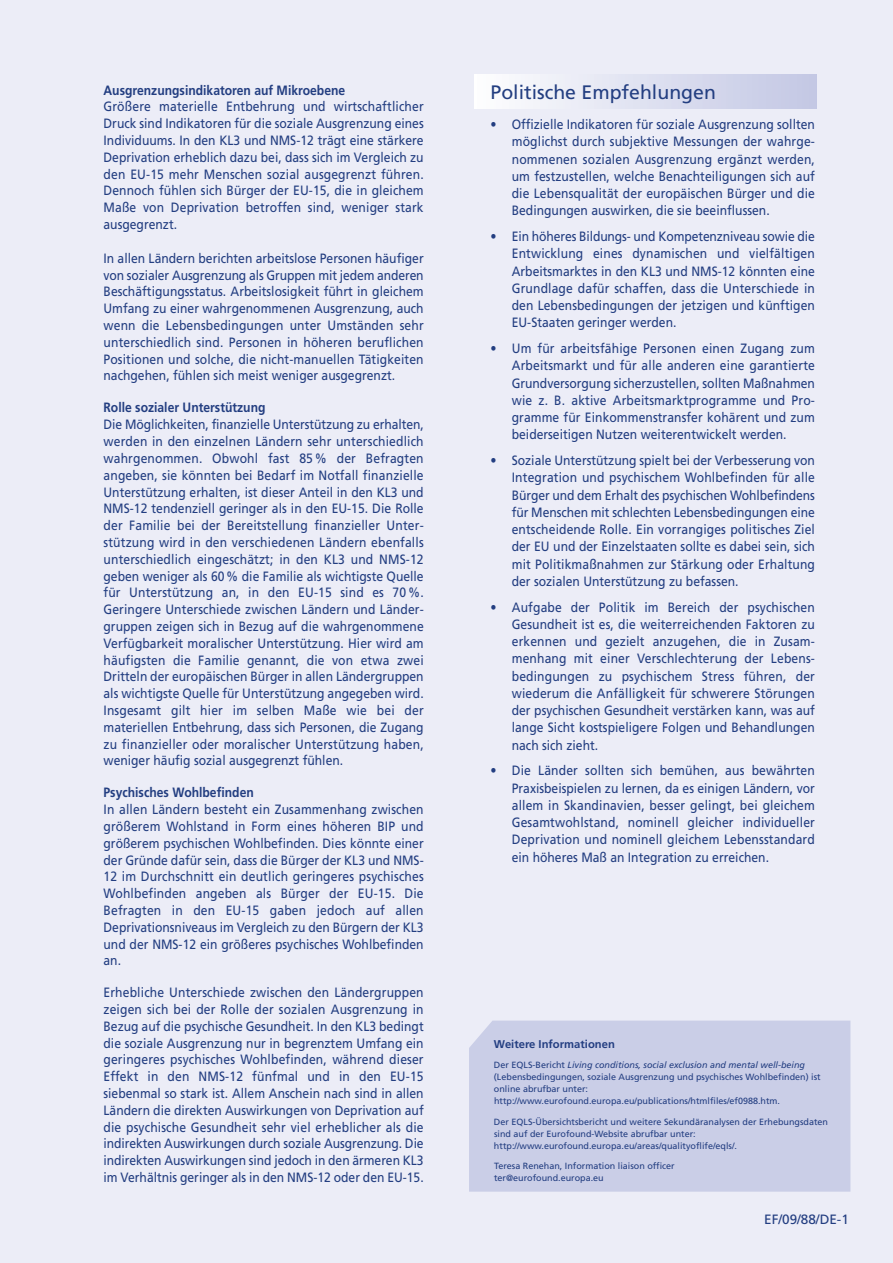
<style>
.page{position:relative;width:893px;height:1263px;background:#ecedf7}
.page>*{position:absolute;margin:0;border:0;box-sizing:border-box;transform-origin:0 0}
.t1{font:19.5px "Frutiger LT Com";color:#233e81}
.t2{font:13.5px/16.8px "Frutiger LT Com";color:#233e81;text-align:justify;scale:.9 1}
.t3{font:700 13.5px "Frutiger LT Com";color:#233e81;scale:.9 1}
.t4{font:13.5px "Frutiger LT Com";color:#233e81}
.t5{font:700 11.25px "Frutiger LT Com";color:#233e81}
.t6{font:9px/12px "Frutiger LT Com";color:#233e81}
.s1{font-style:italic}
</style>
<div class="page">
<div style="left:469px;top:1020px;width:381px;height:172px;background:#cacee7"></div>
<div style="left:474px;top:75px;width:342px;height:34px;background:linear-gradient(to right,#fdfefe,#c2c6e4)"></div>
<p class="t3" style="left:104px;top:82px;width:270px">Ausgrenzungsindikatoren auf Mikroebene</p>
<p class="t2" style="left:104px;top:98px;width:357px">Größere materielle Entbehrung und wirtschaftlicher Druck sind Indikatoren für die soziale Ausgrenzung eines Individuums. In den KL3 und NMS-12 trägt eine stärkere Deprivation erheblich dazu bei, dass sich im Vergleich zu den EU-15 mehr Menschen sozial ausgegrenzt führen.<br>Dennoch fühlen sich Bürger der EU-15, die in gleichem Maße von Deprivation betroffen sind, weniger stark ausgegrenzt.</p>
<p class="t2" style="left:104px;top:250px;width:357px">In allen Ländern berichten arbeitslose Personen häufiger von sozialer Ausgrenzung als Gruppen mit jedem anderen Beschäftigungsstatus. Arbeitslosigkeit führt in gleichem Umfang zu einer wahrgenommenen Ausgrenzung, auch wenn die Lebensbedingungen unter Umständen sehr unterschiedlich sind. Personen in höheren beruflichen Positionen und solche, die nicht-manuellen Tätigkeiten nachgehen, fühlen sich meist weniger ausgegrenzt.</p>
<p class="t3" style="left:104px;top:400px;width:182px">Rolle sozialer Unterstützung</p>
<p class="t2" style="left:104px;top:416px;width:357px">Die Möglichkeiten, finanzielle Unterstützung zu erhalten, werden in den einzelnen Ländern sehr unterschiedlich wahrgenommen. Obwohl fast 85% der Befragten angeben, sie könnten bei Bedarf im Notfall finanzielle Unterstützung erhalten, ist dieser Anteil in den KL3 und NMS-12 tendenziell geringer als in den EU-15. Die Rolle der Familie bei der Bereitstellung finanzieller Unter&shy;stützung wird in den verschiedenen Ländern ebenfalls unterschiedlich eingeschätzt; in den KL3 und NMS-12 geben weniger als 60% die Familie als wichtigste Quelle für Unterstützung an, in den EU-15 sind es 70%.<br>Geringere Unterschiede zwischen Ländern und Länder&shy;gruppen zeigen sich in Bezug auf die wahrgenommene Verfügbarkeit moralischer Unterstützung. Hier wird am häufigsten die Familie genannt, die von etwa zwei Dritteln der europäischen Bürger in allen Ländergruppen als wichtigste Quelle für Unterstützung angegeben wird.<br>Insgesamt gilt hier im selben Maße wie bei der materiellen Entbehrung, dass sich Personen, die Zugang zu finanzieller oder moralischer Unterstützung haben, weniger häufig sozial ausgegrenzt fühlen.</p>
<p class="t3" style="left:104px;top:785px;width:169px">Psychisches Wohlbefinden</p>
<p class="t2" style="left:104px;top:801px;width:357px">In allen Ländern besteht ein Zusammenhang zwischen größerem Wohlstand in Form eines höheren BIP und größerem psychischen Wohlbefinden. Dies könnte einer der Gründe dafür sein, dass die Bürger der KL3 und NMS-12 im Durchschnitt ein deutlich geringeres psychisches Wohlbefinden angeben als Bürger der EU-15. Die Befragten in den EU-15 gaben jedoch auf allen Deprivationsniveaus im Vergleich zu den Bürgern der KL3 und der NMS-12 ein größeres psychisches Wohlbefinden an.</p>
<p class="t2" style="left:104px;top:984px;width:357px">Erhebliche Unterschiede zwischen den Ländergruppen zeigen sich bei der Rolle der sozialen Ausgrenzung in Bezug auf die psychische Gesundheit. In den KL3 bedingt die soziale Ausgrenzung nur in begrenztem Umfang ein geringeres psychisches Wohlbefinden, während dieser Effekt in den NMS-12 fünfmal und in den EU-15 siebenmal so stark ist. Allem Anschein nach sind in allen Ländern die direkten Auswirkungen von Deprivation auf die psychische Gesundheit sehr viel erheblicher als die indirekten Auswirkungen durch soziale Ausgrenzung. Die indirekten Auswirkungen sind jedoch in den ärmeren KL3 im Verhältnis geringer als in den NMS-12 oder den EU-15.</p>
<h1 class="t1" style="left:490px;top:81px;width:227px">Politische Empfehlungen</h1>
<p class="t2" style="left:512px;top:116px;width:338px;line-height:17.2px;text-indent:-21px">• Offizielle Indikatoren für soziale Ausgrenzung sollten möglichst durch subjektive Messungen der wahrge&shy;nommenen sozialen Ausgrenzung ergänzt werden, um festzustellen, welche Benachteiligungen sich auf die Lebensqualität der europäischen Bürger und die Bedingungen auswirken, die sie beeinflussen.</p>
<p class="t2" style="left:512px;top:228px;width:338px;line-height:17.2px;text-indent:-21px">• Ein höheres Bildungs- und Kompetenzniveau sowie die Entwicklung eines dynamischen und vielfältigen Arbeitsmarktes in den KL3 und NMS-12 könnten eine Grundlage dafür schaffen, dass die Unterschiede in den Lebensbedingungen der jetzigen und künftigen EU-Staaten geringer werden.</p>
<p class="t2" style="left:512px;top:340px;width:338px;line-height:17.2px;text-indent:-21px">• Um für arbeitsfähige Personen einen Zugang zum Arbeitsmarkt und für alle anderen eine garantierte Grundversorgung sicherzustellen, sollten Maßnahmen wie z. B. aktive Arbeitsmarktprogramme und Pro&shy;gramme für Einkommenstransfer kohärent und zum beiderseitigen Nutzen weiterentwickelt werden.</p>
<p class="t2" style="left:512px;top:452px;width:338px;line-height:17.2px;text-indent:-21px">• Soziale Unterstützung spielt bei der Verbesserung von Integration und psychischem Wohlbefinden für alle Bürger und dem Erhalt des psychischen Wohlbefindens für Menschen mit schlechten Lebensbedingungen eine entscheidende Rolle. Ein vorrangiges politisches Ziel der EU und der Einzelstaaten sollte es dabei sein, sich mit Politikmaßnahmen zur Stärkung oder Erhaltung der sozialen Unterstützung zu befassen.</p>
<p class="t2" style="left:512px;top:598px;width:338px;line-height:17.2px;text-indent:-21px">• Aufgabe der Politik im Bereich der psychischen Gesundheit ist es, die weiterreichenden Faktoren zu erkennen und gezielt anzugehen, die in Zusam&shy;menhang mit einer Verschlechterung der Lebens&shy;bedingungen zu psychischem Stress führen, der wiederum die Anfälligkeit für schwerere Störungen der psychischen Gesundheit verstärken kann, was auf lange Sicht kostspieligere Folgen und Behandlungen nach sich zieht.</p>
<p class="t2" style="left:512px;top:762px;width:338px;line-height:17.2px;text-indent:-21px">• Die Länder sollten sich bemühen, aus bewährten Praxisbeispielen zu lernen, da es einigen Ländern, vor allem in Skandinavien, besser gelingt, bei gleichem Gesamtwohlstand, nominell gleicher individueller Deprivation und nominell gleichem Lebensstandard ein höheres Maß an Integration zu erreichen.</p>
<p class="t5" style="left:494px;top:1037px;width:122px">Weitere Informationen</p>
<p class="t6" style="left:494px;top:1059px;width:328px">Der EQLS-Bericht <span class="s1">Living conditions, social exclusion and mental well-being </span>(Lebensbedingungen, soziale Ausgrenzung und psychisches Wohlbefinden) ist online abrufbar unter: http://www.eurofound.europa.eu/publications/htmlfiles/ef0988.htm.</p>
<p class="t6" style="left:494px;top:1116px;width:336px">Der EQLS-Übersichtsbericht und weitere Sekundäranalysen der Erhebungsdaten sind auf der Eurofound-Website abrufbar unter: http://www.eurofound.europa.eu/areas/qualityoflife/eqls/.</p>
<p class="t6" style="left:494px;top:1160px;width:182px">Teresa Renehan, Information liaison officer ter@eurofound.europa.eu</p>
<p class="t4" style="left:764px;top:1211px;width:86px">EF/09/88/DE-1</p>
</div>
